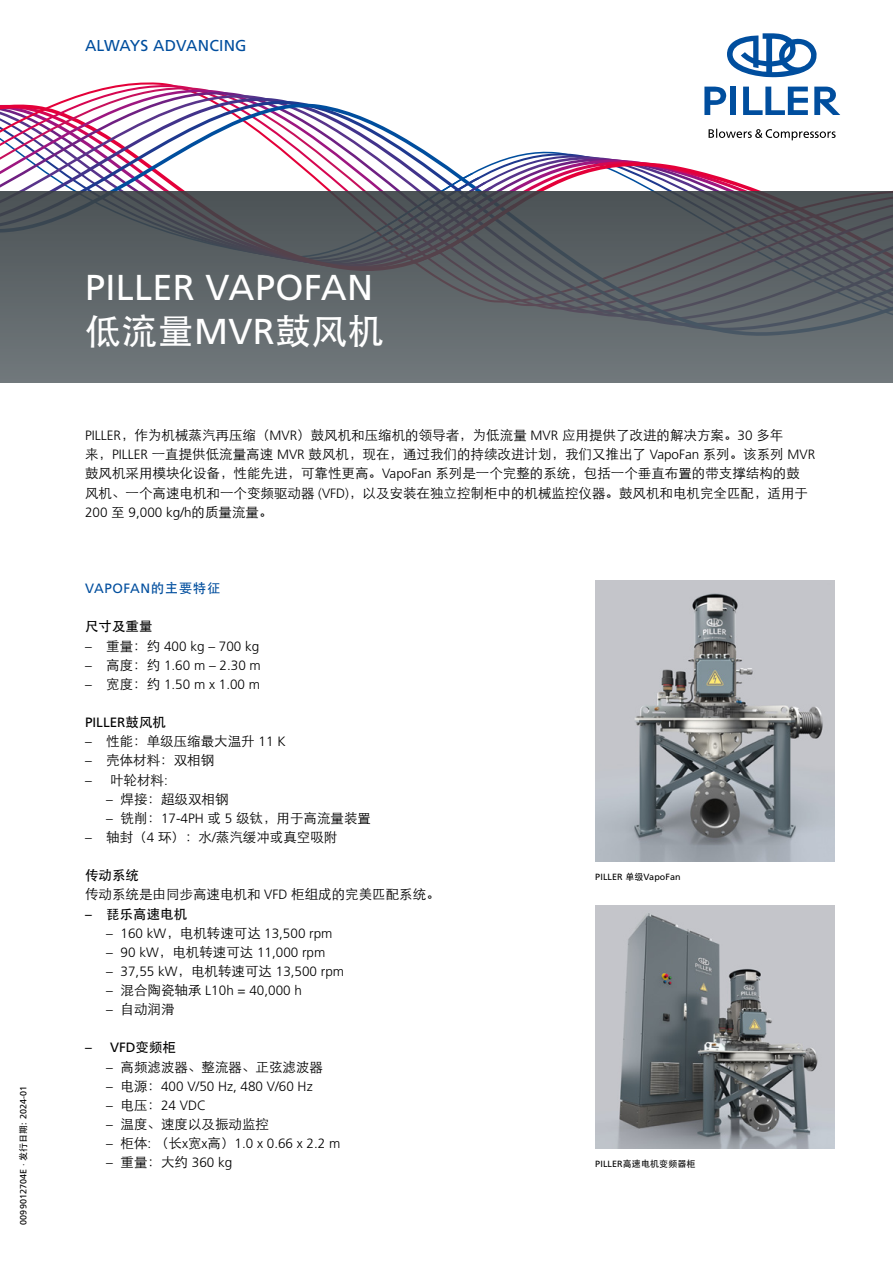
<style>
.page{position:relative;width:893px;height:1263px;background:#fff}
.page>*{position:absolute;margin:0;border:0;box-sizing:border-box;transform-origin:0 0}
.t1{font:36px "Frutiger LT Std";letter-spacing:.01em;color:#fff}
.t2{font:36px "ST Heiti";letter-spacing:.01em;color:#fff}
.t3{font:15.75px "Frutiger LT Std";letter-spacing:.01em;color:#004e9e}
.t4{font:13.5px/19.2px "ST Xihei";color:#000}
.t5{font:300 13.5px "Frutiger LT Std";color:#000}
.t6{font:13.5px "ST Heiti";color:#000}
.t7{font:13.5px "Frutiger LT Std";color:#000}
.t8{font:13.5px "Frutiger LT Std";letter-spacing:.04em;color:#004e9e}
.t9{font:9px "Frutiger LT Std";letter-spacing:.01em;color:#000}
.t10{font:9px "ST Heiti";letter-spacing:.01em;color:#000}
.s1{font-family:"ST Heiti"}
.s2{font-family:"Frutiger LT Std"}
.s3{font-family:"Frutiger LT Std";font-weight:300}
.s4{font-family:"ST Xihei";font-weight:400}
</style>
<div class="page">
<svg style="left:0;top:77px;width:893px;height:114px"></svg>
<svg style="left:0;top:191px;width:893px;height:192px;background:#5c6266"></svg>
<svg style="left:727px;top:33px;width:90px;height:44px"></svg>
<div style="left:731px;top:87px;width:5px;height:28px;background:#004e9e"></div>
<svg style="left:704px;top:87px;width:23px;height:28px"></svg>
<svg style="left:814px;top:87px;width:26px;height:28px"></svg>
<svg style="left:743px;top:87px;width:65px;height:28px"></svg>
<svg style="left:709px;top:129px;width:127px;height:11px"></svg>
<img style="left:595px;top:906px;width:239px;height:242px">
<img style="left:595px;top:580px;width:239px;height:281px">
<p class="t3" style="left:85px;top:36px;width:163px">ALWAYS ADVANCING</p>
<p class="t9" style="left:18px;top:1225px;width:140px;rotate:-90deg">0099012704E · <span class="s1">发行日期</span>: 2024-01</p>
<h1 class="t1" style="left:85px;top:266px;width:290px">PILLER VAPOFAN</h1>
<h1 class="t2" style="left:85px;top:313px;width:300px">低流量<span class="s2">MVR</span>鼓风机</h1>
<p class="t4" style="left:85px;top:426px;width:732px"><span class="s3">PILLER</span>，作为机械蒸汽再压缩（<span class="s3">MVR</span>）鼓风机和压缩机的领导者，为低流量 <span class="s3">MVR</span> 应用提供了改进的解决方案。<span class="s3">30</span> 多年<br>来，<span class="s3">PILLER</span> 一直提供低流量高速 <span class="s3">MVR</span> 鼓风机，现在，通过我们的持续改进计划，我们又推出了 <span class="s3">VapoFan</span> 系列。该系列 <span class="s3">MVR</span>鼓风机采用模块化设备，性能先进，可靠性更高。<span class="s3">VapoFan</span> 系列是一个完整的系统，包括一个垂直布置的带支撑结构的鼓风机、一个高速电机和一个变频驱动器 <span class="s3">(VFD)</span>，以及安装在独立控制柜中的机械监控仪器。鼓风机和电机完全匹配，适用于</p>
<p class="t5" style="left:85px;top:504px;width:189px">200 <span class="s4">至</span> 9,000 kg/h<span class="s4">的质量流量。</span></p>
<p class="t8" style="left:85px;top:580px;width:137px">VAPOFAN<span class="s1">的主要特征</span></p>
<p class="t6" style="left:85px;top:620px;width:69px">尺寸及重量</p>
<p class="t5" style="left:85px;top:638px;width:176px">– <span class="s4">重量：约</span> 400 kg – 700 kg</p>
<p class="t5" style="left:85px;top:657px;width:177px">– <span class="s4">高度：约</span> 1.60 m – 2.30 m</p>
<p class="t5" style="left:85px;top:676px;width:177px">– <span class="s4">宽度：约</span> 1.50 m x 1.00 m</p>
<p class="t7" style="left:85px;top:714px;width:83px">PILLER<span class="s1">鼓风机</span></p>
<p class="t4" style="left:85px;top:732px;width:202px"><span class="s3">–</span> 性能：单级压缩最大温升 <span class="s3">11 K</span></p>
<p class="t4" style="left:85px;top:751px;width:131px"><span class="s3">–</span> 壳体材料：双相钢</p>
<p class="t4" style="left:85px;top:770px;width:84px"><span class="s3">–</span> 叶轮材料<span class="s3">:</span></p>
<p class="t4" style="left:106px;top:789px;width:124px"><span class="s3">–</span> 焊接：超级双相钢</p>
<p class="t4" style="left:106px;top:808px;width:266px"><span class="s3">–</span> 铣削：<span class="s3">17-4PH</span> 或 <span class="s3">5</span> 级钛，用于高流量装置</p>
<p class="t4" style="left:85px;top:827px;width:254px"><span class="s3">–</span> 轴封（<span class="s3">4</span> 环）：水<span class="s3">/</span>蒸汽缓冲或真空吸附</p>
<p class="t6" style="left:85px;top:869px;width:55px">传动系统</p>
<p class="t4" style="left:85px;top:885px;width:356px">传动系统是由同步高速电机和 <span class="s3">VFD</span> 柜组成的完美匹配系统。</p>
<p class="t6" style="left:85px;top:907px;width:104px"><span class="s2">–</span> 琵乐高速电机</p>
<p class="t5" style="left:106px;top:925px;width:228px">– 160 kW<span class="s4">，电机转速可达</span> 13,500 rpm</p>
<p class="t5" style="left:106px;top:944px;width:221px">– 90 kW<span class="s4">，电机转速可达</span> 11,000 rpm</p>
<p class="t5" style="left:106px;top:964px;width:239px">– 37,55 kW<span class="s4">，电机转速可达</span> 13,500 rpm</p>
<p class="t5" style="left:106px;top:983px;width:197px">– <span class="s4">混合陶瓷轴承</span> L10h = 40,000 h</p>
<p class="t4" style="left:106px;top:1000px;width:70px"><span class="s3">–</span> 自动润滑</p>
<p class="t7" style="left:85px;top:1040px;width:93px">– VFD<span class="s1">变频柜</span></p>
<p class="t4" style="left:106px;top:1057px;width:218px"><span class="s3">–</span> 高频滤波器、整流器、正弦滤波器</p>
<p class="t5" style="left:106px;top:1078px;width:208px">– <span class="s4">电源：</span>400 V/50 Hz, 480 V/60 Hz</p>
<p class="t5" style="left:106px;top:1097px;width:101px">– <span class="s4">电压：</span>24 VDC</p>
<p class="t4" style="left:106px;top:1114px;width:164px"><span class="s3">–</span> 温度、速度以及振动监控</p>
<p class="t5" style="left:106px;top:1136px;width:236px">– <span class="s4">柜体</span>: <span class="s4">（长</span>x<span class="s4">宽</span>x<span class="s4">高）</span>1.0 x 0.66 x 2.2 m</p>
<p class="t5" style="left:106px;top:1155px;width:128px">– <span class="s4">重量：大约</span> 360 kg</p>
<p class="t9" style="left:595px;top:872px;width:87px">PILLER <span class="s1">单级</span>VapoFan</p>
<p class="t10" style="left:595px;top:1159px;width:102px"><span class="s2">PILLER</span>高速电机变频器柜</p>
</div>
